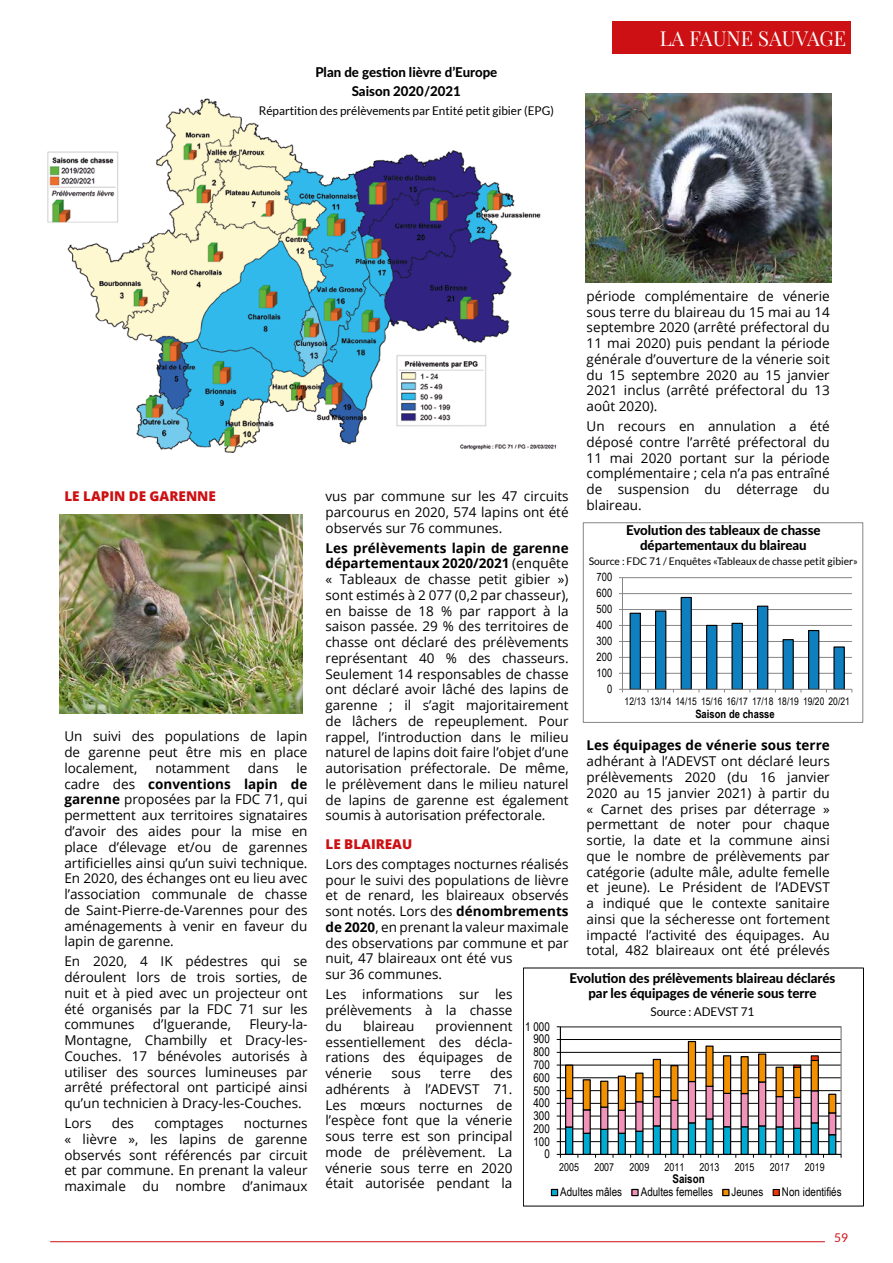
<style>
.page{position:relative;width:893px;height:1263px;background:#fff}
.page>*{position:absolute;margin:0;border:0;box-sizing:border-box;transform-origin:0 0}
.t1{font:20.25px "Playfair Display";color:#fff}
.t2{font:13.5px/15.8px "Open Sans";color:#000;text-align:justify}
.t3{font:800 13.5px/14.7px "Lato";color:#000;text-align:center}
.t4{font:700 13.5px "Open Sans";color:#000}
.t5{font:800 13.5px "Open Sans";color:#cd1013}
.t6{font:700 13.35px/15.1px "Arial Narrow";color:#000;text-align:center}
.t7{font:700 12.75px/14.5px "Arial Narrow";color:#000;text-align:center}
.t8{font:12px "Arial Narrow";color:#000}
.t9{font:12px "Lato";color:#000}
.t10{font:700 12px "Arial Narrow";color:#000}
.t11{font:12px "Lato";color:#cd1013}
.t12{font:11.55px "Arial Narrow";color:#000}
.t13{font:700 11.55px "Arial Narrow";color:#000}
.t14{font:10.8px "Arial Narrow";color:#000}
.t15{font:10.5px "Lato";color:#000}
.t16{font:10.35px "Arial Narrow";color:#000}
.s1{font-weight:700}
</style>
<div class="page">
<hr style="left:50px;top:1241px;width:775px;height:1px;background:#cd1013">
<div style="left:612px;top:21px;width:238px;height:33px;background:#cd1013"></div>
<img style="left:47px;top:98px;width:510px;height:355px">
<div style="left:249px;top:66px;width:314px;height:54px;background:#fff"></div>
<img style="left:59px;top:514px;width:243px;height:199px">
<img style="left:585px;top:93px;width:246px;height:190px">
<hr style="left:560px;top:1027px;width:1px;height:127px;background:#000">
<svg style="left:557px;top:1039px;width:285px;height:119px"></svg>
<div style="left:551px;top:1189px;width:7px;height:6px;background:#00abd3"></div>
<div style="left:551px;top:1189px;width:7px;height:7px;border:1px solid #000"></div>
<svg style="left:633px;top:1191px;width:4px;height:3px"></svg>
<div style="left:631px;top:1189px;width:8px;height:7px;border:1px solid #000"></div>
<div style="left:722px;top:1189px;width:7px;height:7px;border:1px solid #000"></div>
<div style="left:773px;top:1189px;width:7px;height:7px;border:1px solid #000"></div>
<div style="left:523px;top:968px;width:341px;height:238px;border:1px solid #000"></div>
<hr style="left:622px;top:673px;width:230px;height:1px;background:#868686">
<hr style="left:622px;top:657px;width:230px;height:1px;background:#868686">
<hr style="left:622px;top:641px;width:230px;height:1px;background:#868686">
<hr style="left:622px;top:625px;width:230px;height:1px;background:#868686">
<hr style="left:622px;top:609px;width:230px;height:1px;background:#868686">
<hr style="left:622px;top:593px;width:230px;height:1px;background:#868686">
<hr style="left:622px;top:577px;width:230px;height:1px;background:#868686">
<hr style="left:622px;top:578px;width:1px;height:111px;background:#868686">
<hr style="left:622px;top:689px;width:230px;height:1px;background:#868686">
<svg style="left:629px;top:596px;width:216px;height:96px"></svg>
<div style="left:583px;top:522px;width:280px;height:201px;border:1px solid #868686"></div>
<p class="t3" style="left:315px;top:62px;width:183px;line-height:18.9px">Plan de gestion lièvre d’Europe<br>Saison 2020/2021</p>
<p class="t9" style="left:259px;top:104px;width:296px">Répartition des prélèvements par Entité petit gibier (EPG)</p>
<h1 class="t1" style="left:660px;top:23px;width:188px">LA FAUNE SAUVAGE</h1>
<p class="t5" style="left:64px;top:486px;width:153px">LE LAPIN DE GARENNE</p>
<p class="t2" style="left:64px;top:728px;width:245px">Un suivi des populations de lapin de garenne peut être mis en place localement,</p>
<p class="t2" style="left:64px;top:760px;width:245px;text-indent:232px">le cadre des <span class="s1">conventions lapin de garenne</span> proposées par la FDC 71, qui permettent aux territoires signataires d’avoir des aides pour la mise en place d’élevage et/ou de garennes artificielles ainsi qu’un suivi technique.<br>En 2020, des échanges ont eu lieu avec l’association communale de chasse de Saint-Pierre-de-Varennes pour des aménagements à venir en faveur du lapin de garenne.</p>
<p class="t2" style="left:64px;top:953px;width:245px">En 2020, 4 IK pédestres qui se déroulent lors de trois sorties, de nuit et à pied avec un projecteur ont été organisés par la FDC 71 sur les communes</p>
<p class="t2" style="left:155px;top:760px;width:76px">notamment</p>
<p class="t2" style="left:248px;top:760px;width:32px">dans</p>
<p class="t2" style="left:64px;top:1016px;width:245px;text-indent:185px">Fleury-la-Montagne, Chambilly et Dracy-les-Couches. 17 bénévoles autorisés à utiliser des sources lumineuses par arrêté préfectoral ont participé ainsi qu’un technicien à Dracy-les-Couches.</p>
<p class="t2" style="left:64px;top:1115px;width:29px">Lors</p>
<p class="t2" style="left:112px;top:1115px;width:24px">des</p>
<p class="t2" style="left:154px;top:1115px;width:71px">comptages</p>
<p class="t2" style="left:153px;top:1016px;width:80px">d’Iguerande,</p>
<p class="t2" style="left:64px;top:1115px;width:245px;text-indent:179px">nocturnes « lièvre », les lapins de garenne observés sont référencés par circuit et par commune. En prenant la valeur maximale du nombre d’animaux</p>
<p class="t2" style="left:587px;top:288px;width:245px">période complémentaire de vénerie sous terre du blaireau du 15 mai au 14 septembre 2020 (arrêté préfectoral du 11 mai 2020) puis pendant la période générale d’ouverture de la vénerie soit du 15 septembre 2020 au 15 janvier 2021 inclus (arrêté préfectoral du 13 août 2020).</p>
<p class="t2" style="left:587px;top:418px;width:245px">Un recours en annulation a été déposé contre l’arrêté préfectoral du 11 mai 2020 portant sur la période complémentaire ; cela n’a pas entraîné de suspension du déterrage du blaireau.</p>
<p class="t2" style="left:325px;top:488px;width:245px">vus par commune sur les 47 circuits parcourus en 2020, 574 lapins ont été observés sur 76 communes.</p>
<p class="t2" style="left:325px;top:539px;width:245px"><span class="s1">Les prélèvements lapin de garenne départementaux 2020/2021</span> (enquête « Tableaux de chasse petit gibier ») sont estimés à 2 077 (0,2 par chasseur), en baisse de 18 % par rapport à la saison passée. 29 % des territoires de chasse ont déclaré des prélèvements représentant 40 % des chasseurs.<br>Seulement 14 responsables de chasse ont déclaré avoir lâché des lapins de garenne ; il s’agit majoritairement de lâchers de repeuplement. Pour rappel, l’introduction dans le milieu naturel de lapins doit faire l’objet d’une autorisation préfectorale. De même, le prélèvement dans le milieu naturel de lapins de garenne est également soumis à autorisation préfectorale.</p>
<p class="t5" style="left:325px;top:834px;width:88px">LE BLAIREAU</p>
<p class="t2" style="left:325px;top:856px;width:245px;text-align:left">Lors des comptages nocturnes réalisés pour le suivi des populations de lièvre et de renard, les blaireaux observés sont notés. Lors des <span class="s1">dénombrements de 2020</span>, en prenant la valeur maximale des observations par commune et par nuit, 47 blaireaux ont été vus<br>sur 36 communes.</p>
<p class="t2" style="left:325px;top:986px;width:188px">Les informations sur les prélèvements à la chasse du</p>
<p class="t3" style="left:626px;top:522px;width:196px">Evolution des tableaux de chasse départementaux du blaireau</p>
<p class="t15" style="left:589px;top:555px;width:271px">Source : FDC 71 / Enquêtes «Tableaux de chasse petit gibier»</p>
<p class="t7" style="left:598px;top:527px;width:251px">Evolution des tableaux de chasse départementaux du blaireau</p>
<p class="t16" style="left:608px;top:557px;width:234px">Source : FDC 71 / Enquêtes "Tableaux de chasse petit gibier"</p>
<p class="t12" style="left:597px;top:569px;width:17px">700</p>
<p class="t12" style="left:597px;top:585px;width:17px">600</p>
<p class="t12" style="left:597px;top:601px;width:17px">500</p>
<p class="t12" style="left:597px;top:617px;width:17px">400</p>
<p class="t12" style="left:597px;top:633px;width:17px">300</p>
<p class="t12" style="left:597px;top:649px;width:17px">200</p>
<p class="t12" style="left:597px;top:664px;width:17px">100</p>
<p class="t12" style="left:607px;top:680px;width:7px">0</p>
<p class="t16" style="left:625px;top:694px;width:227px">12/13 13/14 14/15 15/16 16/17 17/18 18/19 19/20 20/21</p>
<p class="t13" style="left:695px;top:705px;width:81px">Saison de chasse</p>
<p class="t4" style="left:587px;top:736px;width:245px">Les équipages de vénerie sous terre</p>
<p class="t2" style="left:587px;top:753px;width:245px">adhérant à l’ADEVST ont déclaré leurs prélèvements 2020 (du 16 janvier 2020 au 15 janvier 2021) à partir du « Carnet des prises par déterrage » permettant de noter pour chaque sortie, la date et la commune ainsi que le nombre de prélèvements par catégorie (adulte mâle, adulte femelle et jeune). Le Président de l’ADEVST a indiqué que le contexte sanitaire ainsi que la sécheresse ont fortement impacté l’activité des équipages. Au total, 482 blaireaux ont été prélevés</p>
<p class="t3" style="left:569px;top:970px;width:267px">Evolution des prélèvements blaireau déclarés par les équipages de vénerie sous terre</p>
<p class="t9" style="left:650px;top:1005px;width:105px">Source : ADEVST 71</p>
<p class="t6" style="left:557px;top:974px;width:275px">Evolution des prélèvements blaireau déclarés par les équipages de vénerie sous terre</p>
<p class="t14" style="left:652px;top:1003px;width:85px">Source : ADEVST 71</p>
<p class="t2" style="left:363px;top:1018px;width:53px">blaireau</p>
<p class="t2" style="left:325px;top:1018px;width:188px;text-indent:110px">proviennent essentiellement des décla&shy;rations des équipages de vénerie</p>
<p class="t8" style="left:525px;top:1018px;width:26px">1 000</p>
<p class="t8" style="left:533px;top:1030px;width:18px">900</p>
<p class="t8" style="left:533px;top:1043px;width:18px">800</p>
<p class="t8" style="left:533px;top:1056px;width:18px">700</p>
<p class="t2" style="left:325px;top:1065px;width:188px;text-indent:165px">des adhérents à l’ADEVST 71.<br>Les mœurs nocturnes de l’espèce font que la vénerie sous terre est son principal mode de prélèvement. La vénerie sous terre en 2020 était autorisée pendant la</p>
<p class="t2" style="left:391px;top:1065px;width:31px">sous</p>
<p class="t2" style="left:440px;top:1065px;width:32px">terre</p>
<p class="t8" style="left:533px;top:1069px;width:18px">600</p>
<p class="t8" style="left:533px;top:1081px;width:18px">500</p>
<p class="t8" style="left:533px;top:1094px;width:18px">400</p>
<p class="t8" style="left:533px;top:1107px;width:18px">300</p>
<p class="t8" style="left:533px;top:1120px;width:18px">200</p>
<p class="t8" style="left:533px;top:1132px;width:18px">100</p>
<p class="t8" style="left:544px;top:1145px;width:7px">0</p>
<p class="t14" style="left:559px;top:1159px;width:21px">2005</p>
<p class="t14" style="left:594px;top:1159px;width:21px">2007</p>
<p class="t14" style="left:629px;top:1159px;width:21px">2009</p>
<p class="t14" style="left:665px;top:1159px;width:21px">2011</p>
<p class="t14" style="left:700px;top:1159px;width:21px">2013</p>
<p class="t14" style="left:735px;top:1159px;width:21px">2015</p>
<p class="t14" style="left:770px;top:1159px;width:21px">2017</p>
<p class="t14" style="left:805px;top:1159px;width:21px">2019</p>
<p class="t10" style="left:673px;top:1170px;width:34px">Saison</p>
<p class="t8" style="left:560px;top:1183px;width:63px">Adultes mâles</p>
<p class="t8" style="left:641px;top:1183px;width:74px">Adultes femelles</p>
<p class="t8" style="left:732px;top:1183px;width:33px">Jeunes</p>
<p class="t8" style="left:782px;top:1183px;width:61px">Non identifiés</p>
<p class="t11" style="left:834px;top:1231px;width:15px">59</p>
</div>
